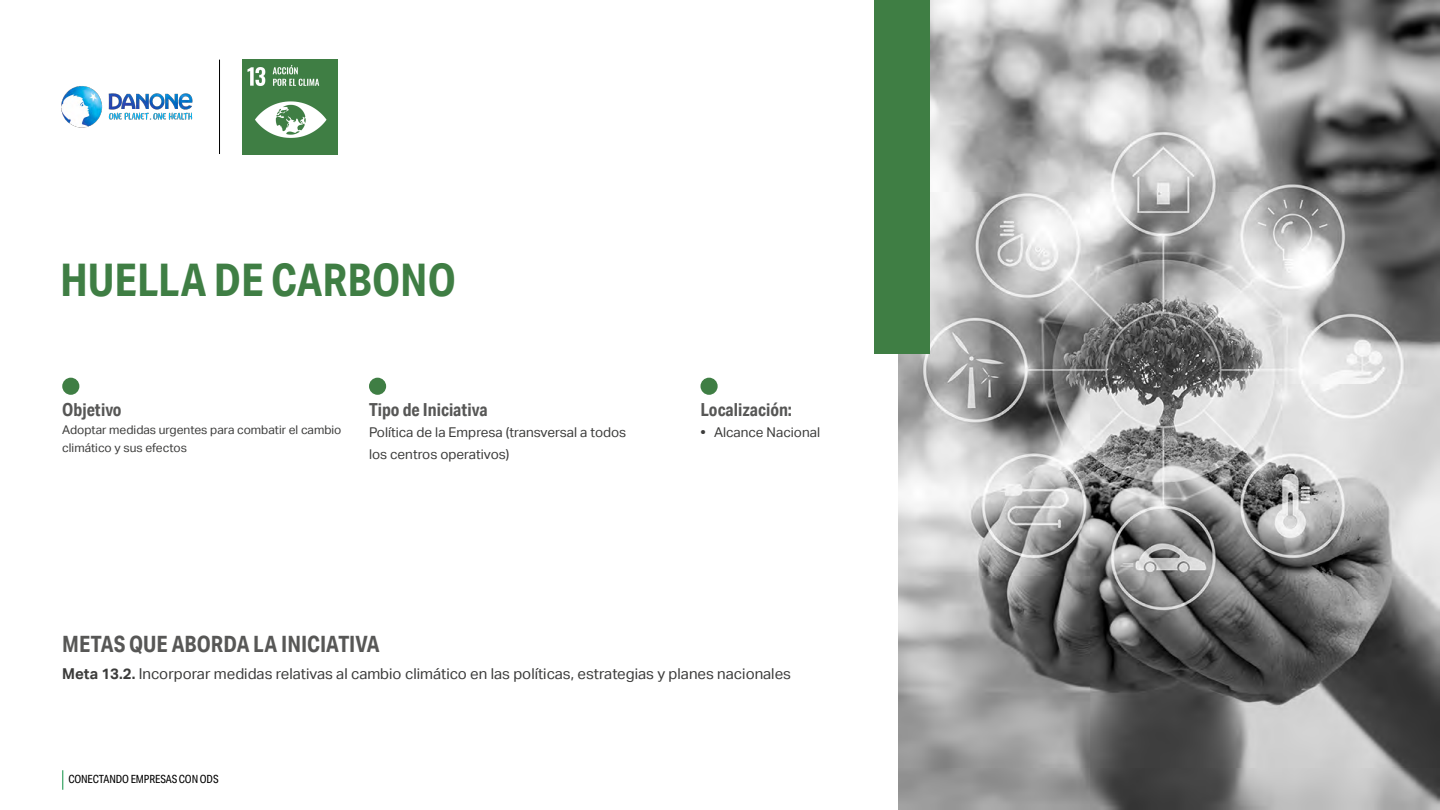
<style>
.page{position:relative;width:1440px;height:810px;background:#fff}
.page>*{position:absolute;margin:0;border:0;box-sizing:border-box;transform-origin:0 0}
.t1{font:700 45px "Aktiv Grotesk Cd";color:#3f7e44}
.t2{font:700 22.5px "Aktiv Grotesk Cd";color:#575756}
.t3{font:700 18px "Aktiv Grotesk Cd";color:#575756}
.t4{font:15px "Aktiv Grotesk";color:#3c3c3b}
.t5{font:13.5px/21.8px "Aktiv Grotesk";color:#3c3c3b}
.t6{font:12px/18px "Aktiv Grotesk";color:#3c3c3b}
.t7{font:11.25px "Aktiv Grotesk Cd";letter-spacing:-.01em;color:#000}
.s1{font-weight:700}
</style>
<div class="page">
<svg style="left:62px;top:770px;width:1px;height:20px"></svg>
<img style="left:898px;top:0;width:542px;height:810px">
<div style="left:874px;top:0;width:56px;height:354px;background:#3f7e44"></div>
<div style="left:62px;top:378px;width:17px;height:17px;background:#3f7e44;border-radius:50%"></div>
<div style="left:700px;top:378px;width:18px;height:17px;background:#3f7e44;border-radius:50%"></div>
<img style="left:243px;top:60px;width:95px;height:94px">
<hr style="left:219px;top:60px;width:1px;height:94px;background:#000">
<div style="left:369px;top:378px;width:17px;height:17px;background:#3f7e44;border-radius:50%"></div>
<img style="left:61px;top:86px;width:132px;height:42px">
<h1 class="t1" style="left:60px;top:252px;width:397px">HUELLA DE CARBONO</h1>
<p class="t3" style="left:62px;top:398px;width:61px">Objetivo</p>
<p class="t6" style="left:62px;top:420px;width:281px">Adoptar medidas urgentes para combatir el cambio climático y sus efectos</p>
<p class="t3" style="left:369px;top:398px;width:120px">Tipo de Iniciativa</p>
<p class="t5" style="left:369px;top:422px;width:259px">Política de la Empresa (transversal a todos los centros operativos)</p>
<p class="t3" style="left:700px;top:398px;width:93px">Localización:</p>
<p class="t5" style="left:700px;top:422px;width:121px"><span class="s1">•</span> Alcance Nacional</p>
<h2 class="t2" style="left:62px;top:630px;width:319px">METAS QUE ABORDA LA INICIATIVA</h2>
<p class="t4" style="left:62px;top:665px;width:730px"><span class="s1">Meta 13.2.</span> Incorporar medidas relativas al cambio climático en las políticas, estrategias y planes nacionales</p>
<p class="t7" style="left:68px;top:773px;width:152px">CONECTANDO EMPRESAS CON ODS</p>
</div>
